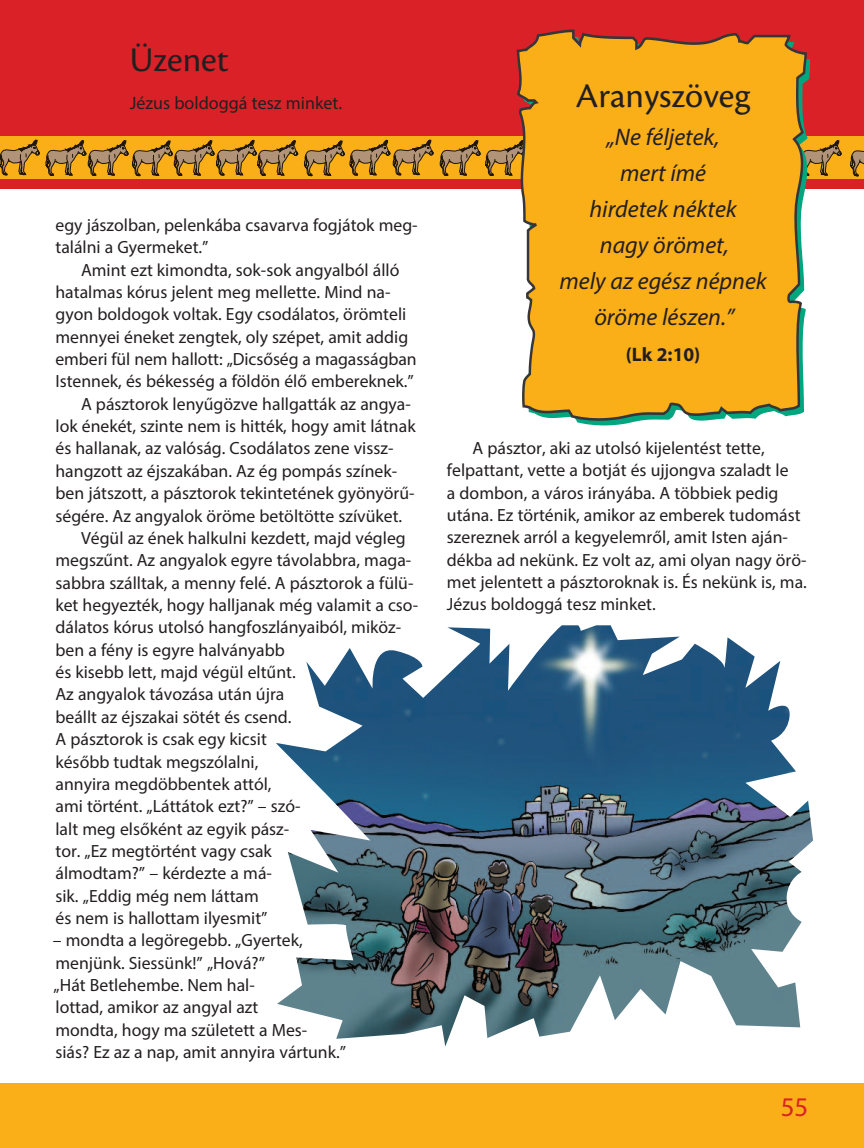
<style>
.page{position:relative;width:864px;height:1148px;background:#fff}
.page>*{position:absolute;margin:0;border:0;box-sizing:border-box;transform-origin:0 0}
.t1{font:36px "Cronos Pro";color:#231f20}
.t2{font:27px "Myriad Pro";color:#db2128}
.t3{font:italic 24px/36px "Myriad Pro";color:#231f20;text-align:center}
.t4{font:700 19.5px "Myriad Pro";color:#231f20}
.t5{font:18px "Myriad Pro";color:#231f20}
.t6{font:17.7px/22.4px "Myriad Pro";color:#231f20}
</style>
<div class="page">
<div style="left:0;top:0;width:864px;height:189px;background:#db2128"></div>
<div style="left:0;top:136px;width:864px;height:43px;background:#faaf18"></div>
<svg style="left:0;top:139px;width:40px;height:36px"></svg>
<svg style="left:46px;top:139px;width:252px;height:37px"></svg>
<svg style="left:304px;top:139px;width:130px;height:37px"></svg>
<svg style="left:440px;top:140px;width:77px;height:36px"></svg>
<svg style="left:810px;top:140px;width:32px;height:36px"></svg>
<svg style="left:850px;top:150px;width:14px;height:26px"></svg>
<div style="left:0;top:1082px;width:864px;height:66px;background:#faaf18"></div>
<svg style="left:517px;top:30px;width:291px;height:392px"></svg>
<img style="left:276px;top:625px;width:537px;height:421px">
<h1 class="t1" style="left:130px;top:46px;width:101px">Üzenet</h1>
<p class="t5" style="left:130px;top:96px;width:214px">Jézus boldoggá tesz minket.</p>
<h1 class="t1" style="left:576px;top:83px;width:176px">Aranyszöveg</h1>
<h3 class="t3" style="left:559px;top:121px;width:209px">„Ne féljetek,<br>mert ímé<br>hirdetek néktek<br>nagy örömet,<br>mely az egész népnek öröme lészen.”</h3>
<p class="t4" style="left:626px;top:347px;width:76px">(Lk 2:10)</p>
<p class="t6" style="left:55px;top:215px;width:364px">egy jászolban, pelenkába csavarva fogjátok meg&shy;találni a Gyermeket.”</p>
<p class="t6" style="left:81px;top:260px;width:320px">Amint ezt kimondta, sok-sok angyalból álló</p>
<p class="t6" style="left:55px;top:282px;width:337px">hatalmas kórus jelent meg mellette. Mind na-</p>
<p class="t6" style="left:55px;top:304px;width:352px">gyon boldogok voltak. Egy csodálatos, örömteli</p>
<p class="t6" style="left:55px;top:327px;width:354px">mennyei éneket zengtek, oly szépet, amit addig</p>
<p class="t6" style="left:55px;top:349px;width:363px">emberi fül nem hallott: „Dicsőség a magasságban</p>
<p class="t6" style="left:55px;top:372px;width:360px">Istennek, és békesség a földön élő embereknek.”</p>
<p class="t6" style="left:81px;top:394px;width:331px">A pásztorok lenyűgözve hallgatták az angya-</p>
<p class="t6" style="left:55px;top:416px;width:362px">lok énekét, szinte nem is hitték, hogy amit látnak</p>
<p class="t6" style="left:55px;top:439px;width:339px">és hallanak, az valóság. Csodálatos zene vissz-</p>
<p class="t6" style="left:55px;top:461px;width:343px">hangzott az éjszakában. Az ég pompás színek-</p>
<p class="t6" style="left:55px;top:483px;width:361px">ben játszott, a pásztorok tekintetének gyönyörű-</p>
<p class="t6" style="left:55px;top:506px;width:348px">ségére. Az angyalok öröme betöltötte szívüket.</p>
<p class="t6" style="left:81px;top:528px;width:326px">Végül az ének halkulni kezdett, majd végleg</p>
<p class="t6" style="left:55px;top:550px;width:357px">megszűnt. Az angyalok egyre távolabbra, maga-</p>
<p class="t6" style="left:55px;top:573px;width:359px">sabbra szálltak, a menny felé. A pásztorok a fülü-</p>
<p class="t6" style="left:55px;top:595px;width:364px">ket hegyezték, hogy halljanak még valamit a cso-</p>
<p class="t6" style="left:55px;top:617px;width:347px">dálatos kórus utolsó hangfoszlányaiból, miköz-</p>
<p class="t6" style="left:55px;top:640px;width:231px">ben a fény is egyre halványabb</p>
<p class="t6" style="left:55px;top:662px;width:242px">és kisebb lett, majd végül eltűnt.</p>
<p class="t6" style="left:55px;top:684px;width:230px">Az angyalok távozása után újra</p>
<p class="t6" style="left:55px;top:707px;width:238px">beállt az éjszakai sötét és csend.</p>
<p class="t6" style="left:55px;top:729px;width:213px">A pásztorok is csak egy kicsit</p>
<p class="t6" style="left:55px;top:751px;width:204px">később tudtak megszólalni,</p>
<p class="t6" style="left:55px;top:774px;width:218px">annyira megdöbbentek attól,</p>
<p class="t6" style="left:55px;top:796px;width:247px">ami történt. „Láttátok ezt?” – szó-</p>
<p class="t6" style="left:55px;top:819px;width:235px">lalt meg elsőként az egyik pász-</p>
<p class="t6" style="left:55px;top:841px;width:218px">tor. „Ez megtörtént vagy csak</p>
<p class="t6" style="left:55px;top:863px;width:218px">álmodtam?” – kérdezte a má-</p>
<p class="t6" style="left:55px;top:886px;width:205px">sik. „Eddig még nem láttam</p>
<p class="t6" style="left:55px;top:908px;width:213px">és nem is hallottam ilyesmit”</p>
<p class="t6" style="left:53px;top:930px;width:295px">– mondta a legöregebb. „Gyertek, menjünk. Siessünk!” „Hová?”<br>„Hát Betlehembe. Nem hal-<br>lottad, amikor az angyal azt<br>mondta, hogy ma született a Mes-<br>siás? Ez az a nap, amit annyira vártunk.”</p>
<p class="t6" style="left:447px;top:438px;width:361px;text-indent:26px">A pásztor, aki az utolsó kijelentést tette, felpattant, vette a botját és ujjongva szaladt le<br>a dombon, a város irányába. A többiek pedig utána. Ez történik, amikor az emberek tudomást szereznek arról a kegyelemről, amit Isten aján&shy;dékba ad nekünk. Ez volt az, ami olyan nagy örö&shy;met jelentett a pásztoroknak is. És nekünk is, ma.<br>Jézus boldoggá tesz minket.</p>
<h2 class="t2" style="left:781px;top:1096px;width:29px">55</h2>
</div>
